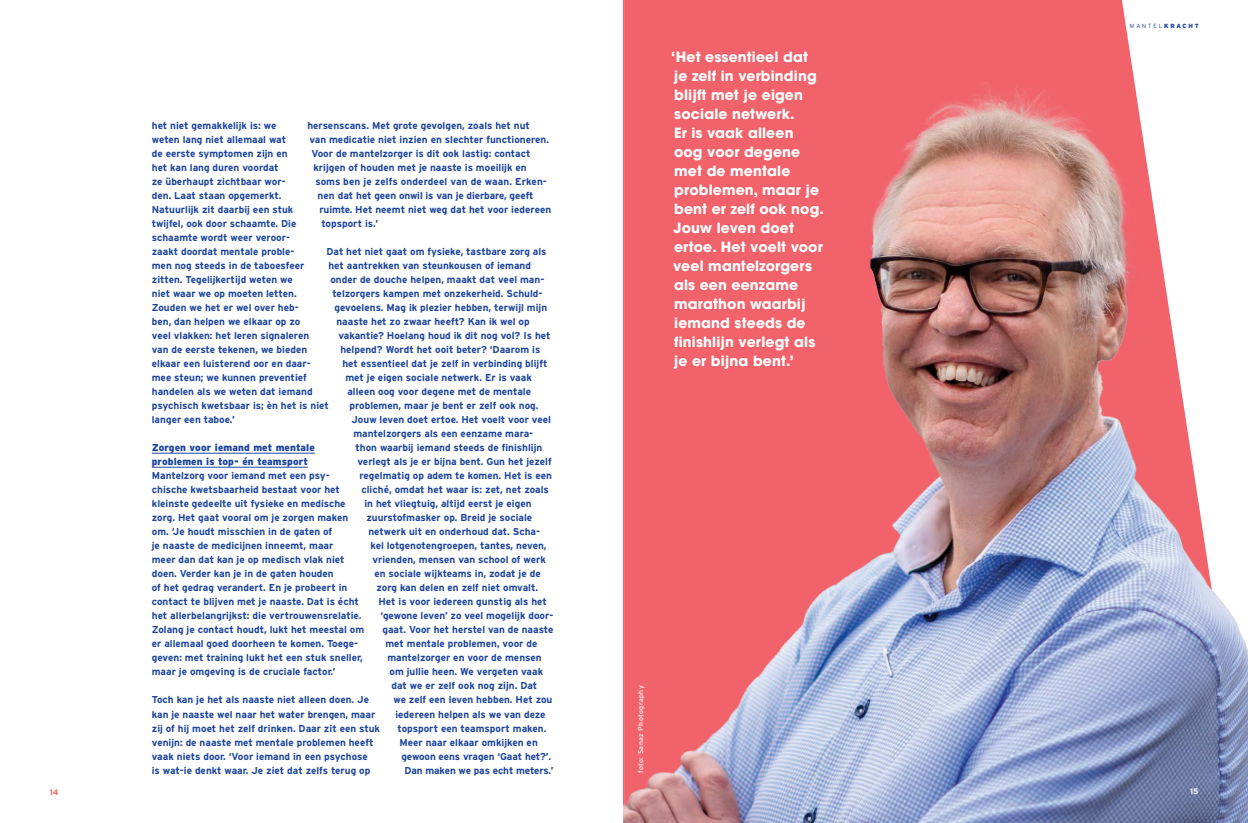
<style>
.page{position:relative;width:1248px;height:823px;background:#fff}
.page>*{position:absolute;margin:0;border:0;box-sizing:border-box;transform-origin:0 0}
.t1{font:700 14px/19px "Avant Garde";letter-spacing:.01em;color:#fff}
.t2{font:700 10px/14px "Interstate";color:#1c449c}
.t3{font:900 10px/14px "Interstate";letter-spacing:.01em;color:#1c449c}
.t4{font:700 8px "Interstate";color:#fff}
.t5{font:700 8px "Interstate";color:#f1626a}
.t6{font:7px "Interstate";letter-spacing:.05em;color:#fff}
.t7{font:300 6px "Interstate";letter-spacing:.3em;color:#1c449c}
.s1{font-weight:900}
</style>
<div class="page">
<div style="left:624px;top:0;width:510px;height:80px;background:#f1626a"></div>
<img style="left:624px;top:80px;width:623px;height:742px">
<hr style="left:152px;top:452px;width:163px;height:1px;background:#1c449c">
<hr style="left:152px;top:466px;width:156px;height:1px;background:#1c449c">
<hr style="left:623px;top:0;width:1px;height:822px;background:#f1626a">
<svg style="left:623px;top:821px;width:8px;height:2px"></svg>
<p class="t5" style="left:50px;top:787px;width:10px">14</p>
<p class="t2" style="left:152px;top:118px;width:178px">het niet gemakkelijk is: we<br>weten lang niet allemaal wat<br>de eerste symptomen zijn en<br>het kan lang duren voordat<br>ze überhaupt zichtbaar wor-<br>den. Laat staan opgemerkt.<br>Natuurlijk zit daarbij een stuk<br>twijfel, ook door schaamte. Die schaamte wordt weer veroor-<br>zaakt doordat mentale proble-<br>men nog steeds in de taboesfeer zitten. Tegelijkertijd weten we<br>niet waar we op moeten letten.<br>Zouden we het er wel over heb-<br>ben, dan helpen we elkaar op zo<br>veel vlakken: het leren signaleren<br>van de eerste tekenen, we bieden elkaar een luisterend oor en daar&shy;mee steun; we kunnen preventief handelen als we weten dat iemand psychisch kwetsbaar is; èn het is niet langer een taboe.’</p>
<p class="t3" style="left:152px;top:440px;width:164px">Zorgen voor iemand met mentale problemen is top- én teamsport</p>
<p class="t2" style="left:152px;top:468px;width:214px">Mantelzorg voor iemand met een psy&shy;chische kwetsbaarheid bestaat voor het kleinste gedeelte uit fysieke en medische zorg. Het gaat vooral om je zorgen maken om. ‘Je houdt misschien in de gaten of<br>je naaste de medicijnen inneemt, maar<br>meer dan dat kan je op medisch vlak niet doen. Verder kan je in de gaten houden<br>of het gedrag verandert. En je probeert in contact te blijven met je naaste. Dat is écht het allerbelangrijkst: die vertrouwensrelatie.<br>Zolang je contact houdt, lukt het meestal om er allemaal goed doorheen te komen. Toege&shy;geven: met training lukt het een stuk sneller, maar je omgeving is de cruciale factor.’</p>
<p class="t2" style="left:152px;top:692px;width:230px">Toch kan je het als naaste niet alleen doen. Je kan je naaste wel naar het water brengen, maar zij of hij moet het zelf drinken. Daar zit een stuk venijn: de naaste met mentale problemen heeft vaak niets door. ‘Voor iemand in een psychose<br>is wat-ie denkt waar. Je ziet dat zelfs terug op</p>
<p class="t2" style="left:307px;top:118px;width:224px">hersenscans. Met grote gevolgen, zoals het nut</p>
<p class="t2" style="left:309px;top:132px;width:241px">van medicatie niet inzien en slechter functioneren.</p>
<p class="t2" style="left:311px;top:146px;width:221px">Voor de mantelzorger is dit ook lastig: contact</p>
<p class="t2" style="left:313px;top:160px;width:215px">krijgen of houden met je naaste is moeilijk en</p>
<p class="t2" style="left:315px;top:174px;width:233px">soms ben je zelfs onderdeel van de waan. Erken-</p>
<p class="t2" style="left:317px;top:188px;width:218px">nen dat het geen onwil is van je dierbare, geeft</p>
<p class="t2" style="left:319px;top:202px;width:233px">ruimte. Het neemt niet weg dat het voor iedereen</p>
<p class="t2" style="left:321px;top:216px;width:58px">topsport is.’</p>
<p class="t2" style="left:326px;top:244px;width:222px">Dat het niet gaat om fysieke, tastbare zorg als</p>
<p class="t2" style="left:328px;top:258px;width:204px">het aantrekken van steunkousen of iemand</p>
<p class="t2" style="left:330px;top:272px;width:215px">onder de douche helpen, maakt dat veel man-</p>
<p class="t2" style="left:332px;top:286px;width:212px">telzorgers kampen met onzekerheid. Schuld-</p>
<p class="t2" style="left:334px;top:300px;width:214px">gevoelens. Mag ik plezier hebben, terwijl mijn</p>
<p class="t2" style="left:336px;top:314px;width:195px">naaste het zo zwaar heeft? Kan ik wel op</p>
<p class="t2" style="left:338px;top:328px;width:214px">vakantie? Hoelang houd ik dit nog vol? Is het</p>
<p class="t2" style="left:340px;top:342px;width:201px">helpend? Wordt het ooit beter? ‘Daarom is</p>
<p class="t2" style="left:342px;top:356px;width:206px">het essentieel dat je zelf in verbinding blijft</p>
<p class="t2" style="left:345px;top:370px;width:188px">met je eigen sociale netwerk. Er is vaak</p>
<p class="t2" style="left:347px;top:384px;width:185px">alleen oog voor degene met de mentale</p>
<p class="t2" style="left:349px;top:398px;width:191px">problemen, maar je bent er zelf ook nog.</p>
<p class="t2" style="left:351px;top:412px;width:201px">Jouw leven doet ertoe. Het voelt voor veel</p>
<p class="t2" style="left:353px;top:426px;width:181px">mantelzorgers als een eenzame mara-</p>
<p class="t2" style="left:355px;top:440px;width:188px">thon waarbij iemand steeds de finishlijn</p>
<p class="t2" style="left:357px;top:454px;width:196px">verlegt als je er bijna bent. Gun het jezelf</p>
<p class="t2" style="left:359px;top:468px;width:194px">regelmatig op adem te komen. Het is een</p>
<p class="t2" style="left:361px;top:482px;width:189px">cliché, omdat het waar is: zet, net zoals</p>
<p class="t2" style="left:364px;top:496px;width:169px">in het vliegtuig, altijd eerst je eigen</p>
<p class="t2" style="left:366px;top:510px;width:167px">zuurstofmasker op. Breid je sociale</p>
<p class="t2" style="left:368px;top:524px;width:173px">netwerk uit en onderhoud dat. Scha-</p>
<p class="t2" style="left:370px;top:538px;width:178px">kel lotgenotengroepen, tantes, neven,</p>
<p class="t2" style="left:372px;top:552px;width:175px">vrienden, mensen van school of werk</p>
<p class="t2" style="left:374px;top:566px;width:168px">en sociale wijkteams in, zodat je de</p>
<p class="t2" style="left:376px;top:580px;width:163px">zorg kan delen en zelf niet omvalt.</p>
<p class="t2" style="left:378px;top:594px;width:170px">Het is voor iedereen gunstig als het</p>
<p class="t2" style="left:380px;top:608px;width:175px">‘gewone leven’ zo veel mogelijk door-</p>
<p class="t2" style="left:382px;top:622px;width:172px">gaat. Voor het herstel van de naaste</p>
<p class="t2" style="left:385px;top:636px;width:153px">met mentale problemen, voor de</p>
<p class="t2" style="left:387px;top:650px;width:156px">mantelzorger en voor de mensen</p>
<p class="t2" style="left:389px;top:664px;width:155px">om jullie heen. We vergeten vaak</p>
<p class="t2" style="left:391px;top:678px;width:147px">dat we er zelf ook nog zijn. Dat</p>
<p class="t2" style="left:393px;top:692px;width:160px">we zelf een leven hebben. Het zou</p>
<p class="t2" style="left:395px;top:706px;width:152px">iedereen helpen als we van deze</p>
<p class="t2" style="left:397px;top:720px;width:150px">topsport een teamsport maken.</p>
<p class="t2" style="left:399px;top:734px;width:140px">Meer naar elkaar omkijken en</p>
<p class="t2" style="left:401px;top:748px;width:151px">gewoon eens vragen ‘Gaat het?’.</p>
<p class="t2" style="left:404px;top:762px;width:150px">Dan maken we pas echt meters.’</p>
<p class="t1" style="left:671px;top:47px;width:154px">‘Het essentieel dat je zelf in verbinding blijft met je eigen sociale netwerk.<br>Er is vaak alleen<br>oog voor degene met de mentale problemen, maar je bent er zelf ook nog.<br>Jouw leven doet ertoe. Het voelt voor veel mantelzorgers als een eenzame marathon waarbij iemand steeds de finishlijn verlegt als je er bijna bent.’</p>
<p class="t6" style="left:637px;top:772px;width:89px;rotate:-90deg">foto: Sanaz Photography</p>
<p class="t7" style="left:1129px;top:23px;width:70px">MANTEL<span class="s1">KRACHT</span></p>
<p class="t4" style="left:1189px;top:786px;width:10px">15</p>
</div>
